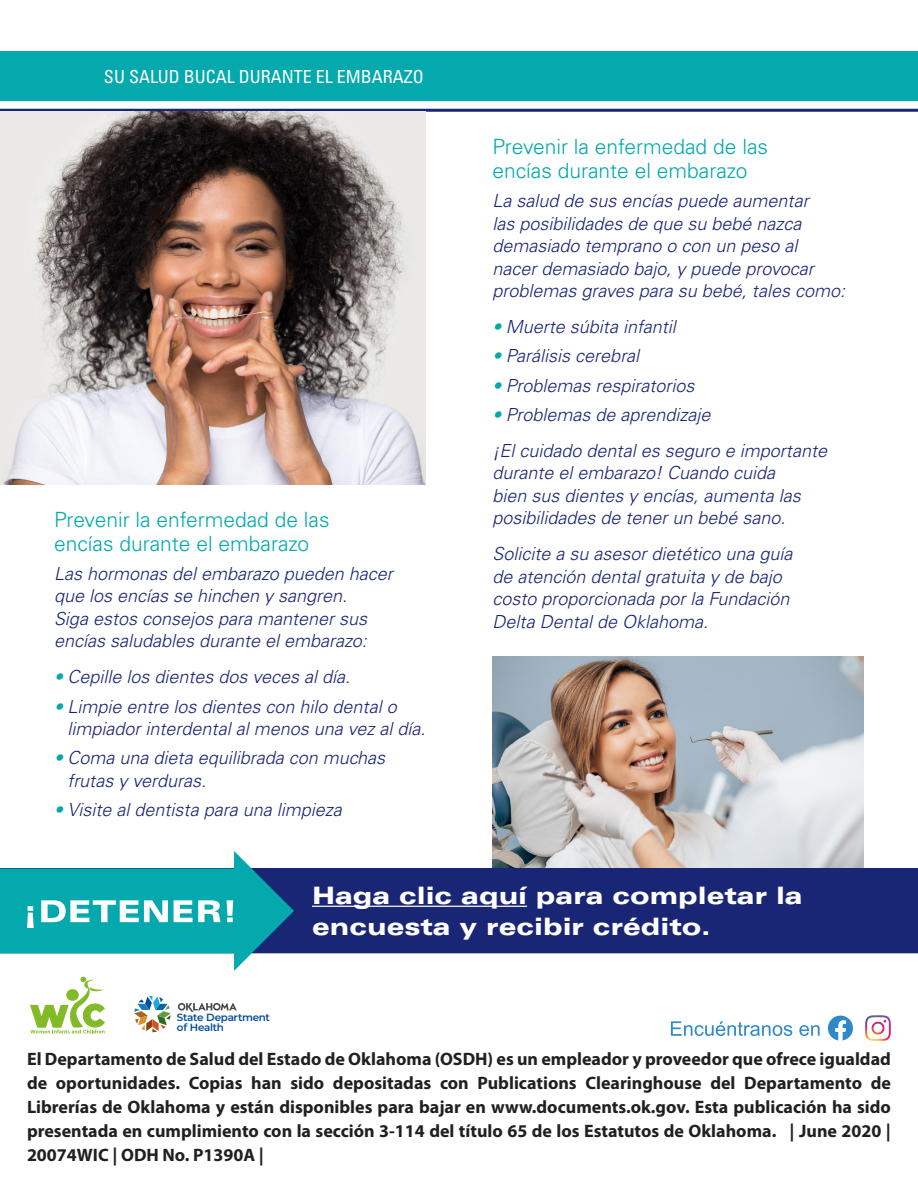
<style>
.page{position:relative;width:918px;height:1188px;background:#fff}
.page>*{position:absolute;margin:0;border:0;box-sizing:border-box;transform-origin:0 0}
.t1{font:900 expanded 24px/31.5px "Univers LT Std";color:#fff}
.t2{font:300 21px/24px "Univers LT Std";color:#03a9ac}
.t3{font:italic 300 18px/22.5px "Univers LT Std";color:#192575}
.t4{font:700 18px/24px "Myriad Pro";color:#231f20;text-align:justify}
.t5{font:condensed 18px "Univers LT Std";color:#fff}
.t6{font:600 10.35px/10.1px "Montserrat";letter-spacing:-.03em;color:#014e99}
.s1{color:#03a9ac}
</style>
<div class="page">
<div style="left:0;top:51px;width:918px;height:49px;background:#03a9ac"></div>
<hr style="left:0;top:109px;width:918px;height:3px;background:#192575">
<img style="left:0;top:112px;width:426px;height:372px">
<img style="left:492px;top:656px;width:372px;height:213px">
<div style="left:0;top:869px;width:918px;height:84px;background:#192575"></div>
<hr style="left:312px;top:906px;width:215px;height:1px;background:#fff">
<svg style="left:828px;top:1016px;width:25px;height:25px"></svg>
<img style="left:865px;top:1016px;width:26px;height:25px">
<svg style="left:671px;top:1021px;width:121px;height:15px"></svg>
<svg style="left:799px;top:1025px;width:21px;height:11px"></svg>
<svg style="left:0;top:851px;width:294px;height:183px"></svg>
<div style="left:66px;top:989px;width:13px;height:12px;background:#82bb27;border-radius:50%"></div>
<p class="t5" style="left:104px;top:65px;width:321px">SU SALUD BUCAL DURANTE EL EMBARAZO</p>
<p class="t2" style="left:54px;top:507px;width:277px">Prevenir la enfermedad de las encías durante el embarazo</p>
<p class="t3" style="left:54px;top:563px;width:340px">Las hormonas del embarazo pueden hacer que los encías se hinchen y sangren.<br>Siga estos consejos para mantener sus encías saludables durante el embarazo:</p>
<p class="t3" style="left:54px;top:666px;width:298px"><span class="s1">•</span> Cepille los dientes dos veces al día.</p>
<p class="t3" style="left:68px;top:695px;width:360px;text-indent:-14px"><span class="s1">•</span> Limpie entre los dientes con hilo dental o limpiador interdental al menos una vez al día.</p>
<p class="t3" style="left:68px;top:747px;width:319px;text-indent:-14px"><span class="s1">•</span> Coma una dieta equilibrada con muchas frutas y verduras.</p>
<p class="t3" style="left:54px;top:799px;width:289px"><span class="s1">•</span> Visite al dentista para una limpieza</p>
<p class="t2" style="left:492px;top:135px;width:277px">Prevenir la enfermedad de las encías durante el embarazo</p>
<p class="t3" style="left:492px;top:190px;width:354px">La salud de sus encías puede aumentar<br>las posibilidades de que su bebé nazca demasiado temprano o con un peso al nacer demasiado bajo, y puede provocar problemas graves para su bebé, tales como:</p>
<p class="t3" style="left:492px;top:316px;width:185px"><span class="s1">•</span> Muerte súbita infantil</p>
<p class="t3" style="left:492px;top:345px;width:148px"><span class="s1">•</span> Parálisis cerebral</p>
<p class="t3" style="left:492px;top:374px;width:204px"><span class="s1">•</span> Problemas respiratorios</p>
<p class="t3" style="left:492px;top:397px;width:336px;line-height:36px"><span class="s1">•</span> Problemas de aprendizaje<br>¡El cuidado dental es seguro e importante</p>
<p class="t3" style="left:492px;top:462px;width:310px">durante el embarazo! Cuando cuida bien sus dientes y encías, aumenta las posibilidades de tener un bebé sano.</p>
<p class="t3" style="left:492px;top:543px;width:302px">Solicite a su asesor dietético una guía de atención dental gratuita y de bajo costo proporcionada por la Fundación Delta Dental de Oklahoma.</p>
<h1 class="t1" style="left:312px;top:879px;width:492px">Haga clic aquí para completar la encuesta y recibir crédito.</h1>
<p class="t6" style="left:177px;top:1012px;width:95px">State Department of Health</p>
<p class="t4" style="left:27px;top:1046px;width:866px">El Departamento de Salud del Estado de Oklahoma (OSDH) es un empleador y proveedor que ofrece igualdad de oportunidades. Copias han sido depositadas con Publications Clearinghouse del Departamento de Librerías de Oklahoma y están disponibles para bajar en www.documents.ok.gov. Esta publicación ha sido presentada en cumplimiento con la sección 3-114 del título 65 de los Estatutos de Oklahoma. | June 2020 | 20074WIC | ODH No. P1390A |</p>
</div>
